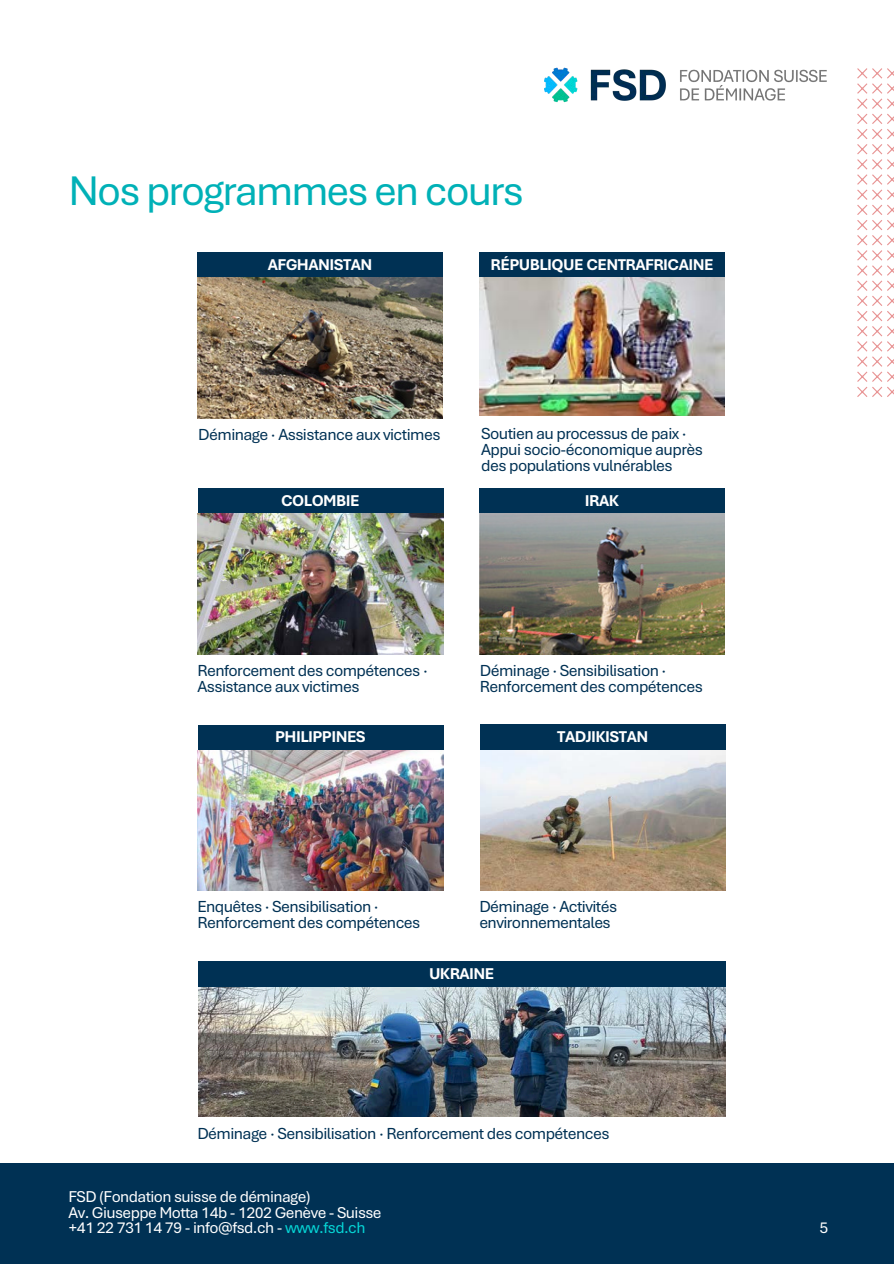
<style>
.page{position:relative;width:894px;height:1264px;background:#fff}
.page>*{position:absolute;margin:0;border:0;box-sizing:border-box;transform-origin:0 0}
.t1{font:43.5px "Bierstadt";letter-spacing:-.045em;color:#00b1b7}
.t2{font:16.8px/16px "Bierstadt";letter-spacing:-.035em;color:#003154}
.t3{font:16.5px "Bierstadt";letter-spacing:-.035em;color:#fff}
.t4{font:700 16.5px "Bierstadt";letter-spacing:-.035em;color:#fff}
.s1{color:#06d6d6}
</style>
<div class="page">
<div style="left:0;top:1163px;width:893px;height:100px;background:#003154"></div>
<svg style="left:857px;top:68px;width:36px;height:329px"></svg>
<img style="left:544px;top:67px;width:283px;height:36px">
<div style="left:197px;top:253px;width:246px;height:25px;background:#003154"></div>
<img style="left:197px;top:278px;width:246px;height:140px">
<div style="left:198px;top:961px;width:527px;height:25px;background:#003154"></div>
<img style="left:198px;top:987px;width:527px;height:129px">
<div style="left:198px;top:725px;width:245px;height:25px;background:#003154"></div>
<img style="left:198px;top:750px;width:245px;height:140px">
<div style="left:479px;top:253px;width:245px;height:25px;background:#003154"></div>
<img style="left:479px;top:278px;width:245px;height:137px">
<div style="left:479px;top:489px;width:245px;height:25px;background:#003154"></div>
<img style="left:479px;top:514px;width:245px;height:140px">
<div style="left:480px;top:725px;width:245px;height:25px;background:#003154"></div>
<img style="left:480px;top:750px;width:245px;height:140px">
<div style="left:198px;top:489px;width:245px;height:25px;background:#003154"></div>
<img style="left:198px;top:514px;width:245px;height:140px">
<p class="t1" style="left:68px;top:172px;width:456px">Nos programmes en cours</p>
<p class="t4" style="left:268px;top:258px;width:106px">AFGHANISTAN</p>
<p class="t4" style="left:490px;top:258px;width:224px">RÉPUBLIQUE CENTRAFRICAINE</p>
<p class="t2" style="left:198px;top:427px;width:244px">Déminage · Assistance aux victimes</p>
<p class="t4" style="left:281px;top:494px;width:80px">COLOMBIE</p>
<p class="t2" style="left:481px;top:427px;width:223px">Soutien au processus de paix ·<br>Appui socio-économique auprès des populations vulnérables</p>
<p class="t4" style="left:584px;top:494px;width:36px">IRAK</p>
<p class="t4" style="left:584px;top:496px;width:37px">IRAQ</p>
<p class="t2" style="left:197px;top:663px;width:232px">Renforcement des compétences ·<br>Assistance aux victimes</p>
<p class="t4" style="left:275px;top:730px;width:92px">PHILIPPINES</p>
<p class="t2" style="left:479px;top:663px;width:224px">Déminage · Sensibilisation ·<br>Renforcement des compétences</p>
<p class="t4" style="left:557px;top:730px;width:92px">TADJIKISTAN</p>
<p class="t2" style="left:197px;top:899px;width:224px">Enquêtes · Sensibilisation ·<br>Renforcement des compétences</p>
<p class="t2" style="left:479px;top:899px;width:139px">Déminage · Activités environnementales</p>
<p class="t4" style="left:429px;top:966px;width:67px">UKRAINE</p>
<p class="t2" style="left:197px;top:1126px;width:413px">Déminage · Sensibilisation · Renforcement des compétences</p>
<p class="t3" style="left:68px;top:1189px;width:244px">FSD (Fondation suisse de déminage)</p>
<p class="t3" style="left:68px;top:1205px;width:314px">Av. Giuseppe Motta 14b - 1202 Genève - Suisse</p>
<p class="t3" style="left:68px;top:1221px;width:298px">+41 22 731 14 79 - info@fsd.ch - <span class="s1">www.fsd.ch</span></p>
<p class="t3" style="left:819px;top:1221px;width:10px">5</p>
</div>
